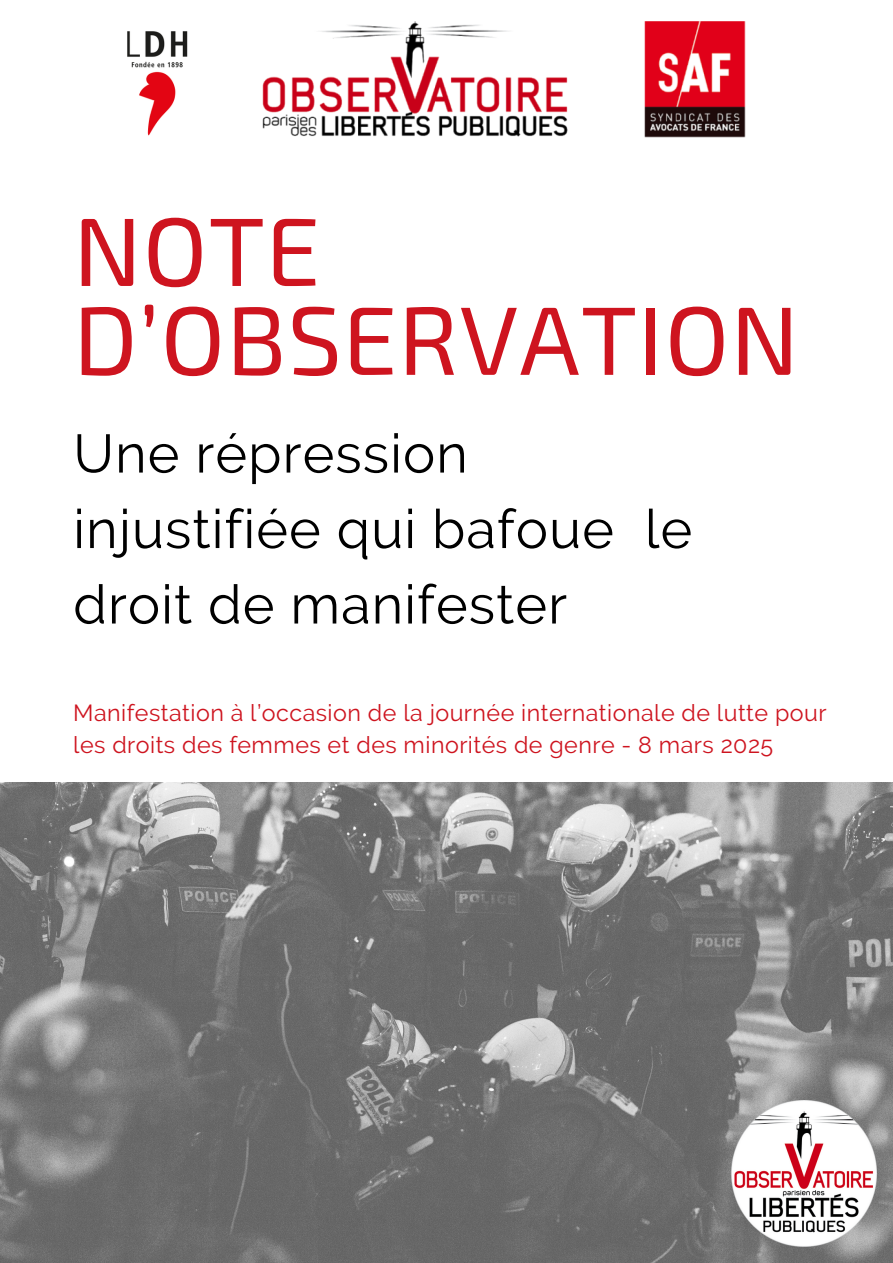
<style>
.page{position:relative;width:893px;height:1263px;background:#fff}
.page>*{position:absolute;margin:0;border:0;box-sizing:border-box;transform-origin:0 0}
.t1{font:97.12px/88.9px "Exo 2";letter-spacing:.01em;color:#ce141f}
.t2{font:54px/75.4px "Raleway";letter-spacing:.02em;color:#000}
.t3{font:23.25px/32.1px "Raleway";letter-spacing:.02em;color:#ce141f}
</style>
<div class="page">
<img style="left:0;top:782px;width:893px;height:481px">
<img style="left:731px;top:1101px;width:146px;height:145px">
<img style="left:127px;top:31px;width:61px;height:105px">
<img style="left:262px;top:21px;width:484px;height:117px">
<h1 class="t1" style="left:73px;top:203px;width:727px">NOTE<br>D’OBSERVATION</h1>
<p class="t2" style="left:73px;top:416px;width:620px">Une répression injustifiée qui bafoue le droit de manifester</p>
<p class="t3" style="left:73px;top:696px;width:755px">Manifestation à l’occasion de la journée internationale de lutte pour les droits des femmes et des minorités de genre - 8 mars 2025</p>
</div>
